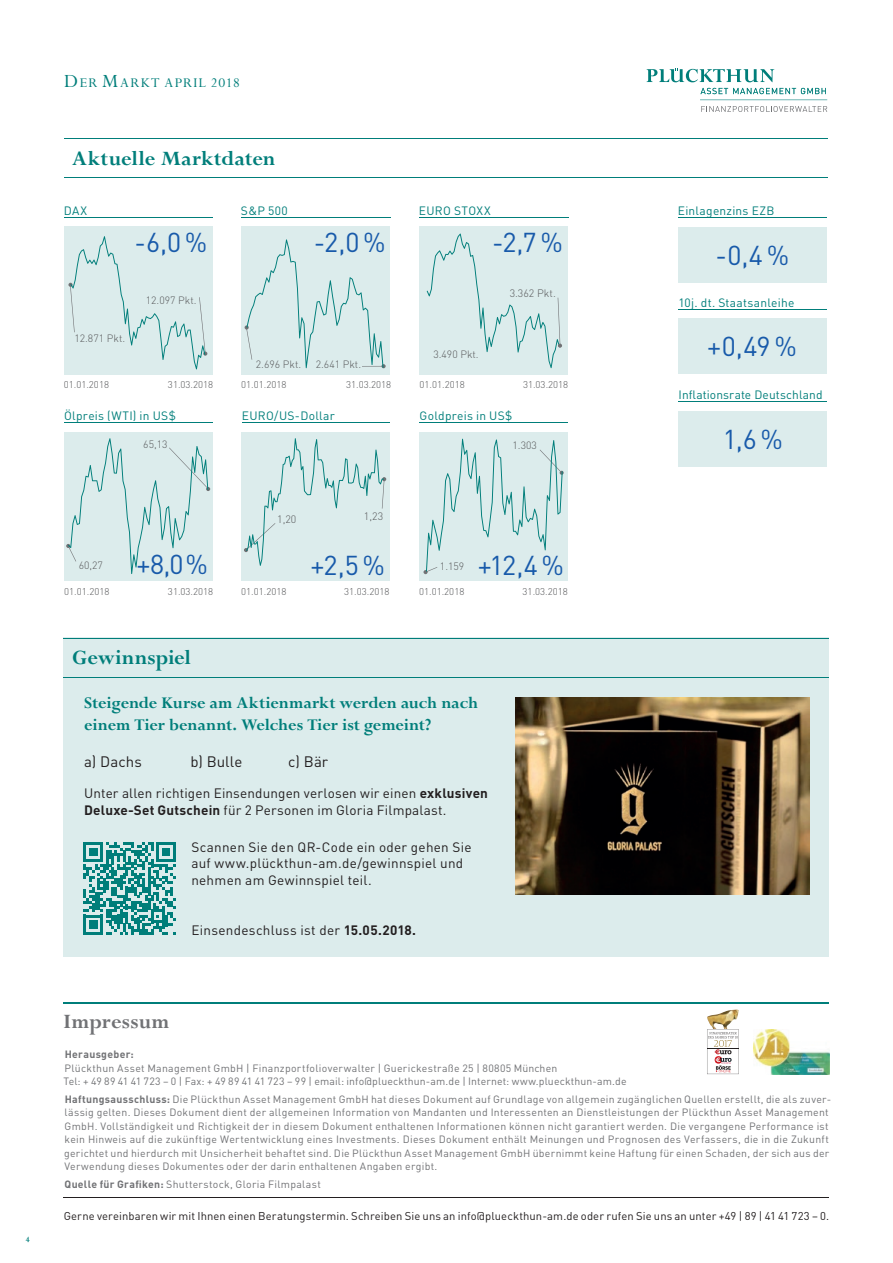
<style>
.page{position:relative;width:893px;height:1263px;background:#fff}
.page>*{position:absolute;margin:0;border:0;box-sizing:border-box;transform-origin:0 0}
.t1{font:27px "DIN Pro";color:#185aaa}
.t2{font:700 22.5px "Perpetua Std";color:#007e7a}
.t3{font:700 22.5px "Perpetua Std";letter-spacing:.005em;color:#717275}
.t4{font:700 18px/21.6px "Perpetua Std";letter-spacing:-.005em;color:#007e7a}
.t5{font:15px "DIN Pro";letter-spacing:.005em;color:#231f20}
.t6{font:15px "Perpetua Std";letter-spacing:.08em;color:#007e7a}
.t7{font:13.5px/16.5px "DIN Pro";letter-spacing:.02em;color:#231f20}
.t8{font:12px "DIN Pro";letter-spacing:.02em;color:#007e7a}
.t9{font:11.25px "DIN Pro";letter-spacing:.01em;color:#231f20}
.t10{font:300 10.65px "DIN Pro";color:#57585a}
.t11{font:10.5px/13.5px "DIN Pro";letter-spacing:.025em;color:#717275}
.t12{font:300 10.5px "DIN Pro";color:#57585a}
.t13{font:700 10.5px "DIN Pro";letter-spacing:.025em;color:#717275}
.t14{font:300 9.75px "DIN Pro";color:#57585a}
.t15{font:700 9px "Perpetua Std";color:#007e7a}
.s1{font-size:21px}
.s2{font-weight:700}
</style>
<div class="page">
<div style="left:64px;top:637px;width:765px;height:320px;background:#dcecec"></div>
<hr style="left:64px;top:638px;width:765px;height:1px;background:#007e7a">
<hr style="left:64px;top:677px;width:765px;height:1px;background:#007e7a">
<svg style="left:700px;top:88px;width:126px;height:6px"></svg>
<svg style="left:701px;top:106px;width:126px;height:6px"></svg>
<hr style="left:700px;top:100px;width:127px;height:1px;background:#007e7a">
<svg style="left:647px;top:68px;width:127px;height:14px"></svg>
<hr style="left:64px;top:138px;width:763px;height:1px;background:#007e7a">
<hr style="left:64px;top:177px;width:763px;height:1px;background:#007e7a">
<div style="left:678px;top:227px;width:149px;height:55px;background:#dcecec"></div>
<hr style="left:678px;top:218px;width:149px;height:1px;background:#007e7a">
<div style="left:678px;top:319px;width:149px;height:55px;background:#dcecec"></div>
<hr style="left:678px;top:309px;width:149px;height:1px;background:#007e7a">
<div style="left:678px;top:411px;width:149px;height:55px;background:#dcecec"></div>
<hr style="left:679px;top:402px;width:148px;height:1px;background:#007e7a">
<div style="left:64px;top:226px;width:149px;height:149px;background:#dcecec"></div>
<hr style="left:64px;top:218px;width:149px;height:1px;background:#007e7a">
<svg style="left:68px;top:236px;width:139px;height:133px"></svg>
<div style="left:64px;top:432px;width:149px;height:149px;background:#dcecec"></div>
<hr style="left:64px;top:422px;width:149px;height:1px;background:#007e7a">
<svg style="left:66px;top:438px;width:144px;height:136px"></svg>
<div style="left:241px;top:432px;width:149px;height:149px;background:#dcecec"></div>
<hr style="left:242px;top:422px;width:148px;height:1px;background:#007e7a">
<svg style="left:244px;top:438px;width:142px;height:128px"></svg>
<div style="left:419px;top:432px;width:149px;height:149px;background:#dcecec"></div>
<hr style="left:420px;top:422px;width:148px;height:1px;background:#007e7a">
<svg style="left:423px;top:439px;width:141px;height:135px"></svg>
<div style="left:241px;top:226px;width:149px;height:149px;background:#dcecec"></div>
<hr style="left:241px;top:218px;width:150px;height:1px;background:#007e7a">
<svg style="left:245px;top:239px;width:141px;height:129px"></svg>
<hr style="left:64px;top:1197px;width:765px;height:1px;background:#231f20">
<hr style="left:64px;top:1002px;width:765px;height:2px;background:#007e7a">
<img style="left:707px;top:1010px;width:32px;height:19px">
<svg style="left:707px;top:1029px;width:32px;height:45px"></svg>
<img style="left:753px;top:1029px;width:76px;height:45px">
<svg style="left:83px;top:842px;width:93px;height:92px"></svg>
<div style="left:419px;top:226px;width:149px;height:149px;background:#dcecec"></div>
<hr style="left:419px;top:218px;width:149px;height:1px;background:#007e7a">
<svg style="left:426px;top:234px;width:136px;height:134px"></svg>
<img style="left:516px;top:697px;width:293px;height:197px">
<p class="t15" style="left:26px;top:1235px;width:6px">4</p>
<h3 class="t6" style="left:64px;top:75px;width:177px"><span class="s1">D</span>ER <span class="s1">M</span>ARKT APRIL 2018</h3>
<h2 class="t2" style="left:72px;top:146px;width:205px">Aktuelle Marktdaten</h2>
<p class="t8" style="left:64px;top:203px;width:25px">DAX</p>
<h1 class="t1" style="left:134px;top:224px;width:74px">-6,0 %</h1>
<p class="t12" style="left:74px;top:331px;width:52px">12.871 Pkt.</p>
<p class="t12" style="left:146px;top:293px;width:52px">12.097 Pkt.</p>
<p class="t14" style="left:64px;top:378px;width:47px">01.01.2018</p>
<p class="t14" style="left:168px;top:378px;width:47px">31.03.2018</p>
<p class="t8" style="left:64px;top:408px;width:113px">Ölpreis (WTI) in US$</p>
<p class="t12" style="left:143px;top:437px;width:26px">65,13</p>
<p class="t12" style="left:79px;top:558px;width:26px">60,27</p>
<h1 class="t1" style="left:136px;top:546px;width:73px">+8,0 %</h1>
<p class="t14" style="left:64px;top:585px;width:47px">01.01.2018</p>
<p class="t14" style="left:168px;top:585px;width:47px">31.03.2018</p>
<h2 class="t2" style="left:72px;top:646px;width:120px">Gewinnspiel</h2>
<p class="t8" style="left:241px;top:203px;width:48px">S&amp;P 500</p>
<h1 class="t1" style="left:314px;top:224px;width:73px">-2,0 %</h1>
<p class="t12" style="left:256px;top:357px;width:47px">2.696 Pkt.</p>
<p class="t12" style="left:316px;top:357px;width:47px">2.641 Pkt.</p>
<p class="t14" style="left:241px;top:378px;width:47px">01.01.2018</p>
<p class="t14" style="left:346px;top:378px;width:47px">31.03.2018</p>
<p class="t8" style="left:242px;top:408px;width:94px">EURO/US-Dollar</p>
<p class="t10" style="left:277px;top:512px;width:21px">1,20</p>
<p class="t10" style="left:364px;top:509px;width:21px">1,23</p>
<h1 class="t1" style="left:311px;top:547px;width:76px">+2,5 %</h1>
<p class="t14" style="left:241px;top:585px;width:47px">01.01.2018</p>
<p class="t14" style="left:344px;top:585px;width:47px">31.03.2018</p>
<p class="t8" style="left:419px;top:203px;width:73px">EURO STOXX</p>
<h1 class="t1" style="left:492px;top:224px;width:72px">-2,7 %</h1>
<p class="t10" style="left:510px;top:286px;width:48px">3.362 Pkt.</p>
<p class="t12" style="left:433px;top:347px;width:47px">3.490 Pkt.</p>
<p class="t14" style="left:419px;top:378px;width:47px">01.01.2018</p>
<p class="t14" style="left:523px;top:378px;width:47px">31.03.2018</p>
<p class="t8" style="left:420px;top:408px;width:94px">Goldpreis in US$</p>
<p class="t12" style="left:513px;top:438px;width:26px">1.303</p>
<p class="t12" style="left:440px;top:559px;width:26px">1.159</p>
<h1 class="t1" style="left:478px;top:547px;width:88px">+12,4 %</h1>
<p class="t14" style="left:419px;top:585px;width:47px">01.01.2018</p>
<p class="t14" style="left:523px;top:585px;width:47px">31.03.2018</p>
<h3 class="t4" style="left:84px;top:693px;width:395px">Steigende Kurse am Aktienmarkt werden auch nach einem Tier benannt. Welches Tier ist gemeint?</h3>
<h3 class="t5" style="left:84px;top:751px;width:59px">a) Dachs</h3>
<h3 class="t5" style="left:190px;top:751px;width:53px">b) Bulle</h3>
<h3 class="t5" style="left:288px;top:751px;width:41px">c) Bär</h3>
<p class="t7" style="left:84px;top:784px;width:405px">Unter allen richtigen Einsendungen verlosen wir einen <span class="s2">exklusiven<br>Deluxe-Set Gutschein</span> für 2 Personen im Gloria Filmpalast.</p>
<p class="t7" style="left:191px;top:838px;width:282px">Scannen Sie den QR-Code ein oder gehen Sie auf www.plückthun-am.de/gewinnspiel und nehmen am Gewinnspiel teil.</p>
<p class="t7" style="left:191px;top:921px;width:226px">Einsendeschluss ist der <span class="s2">15.05.2018.</span></p>
<p class="t8" style="left:678px;top:203px;width:98px">Einlagenzins EZB</p>
<h1 class="t1" style="left:716px;top:237px;width:75px">-0,4 %</h1>
<p class="t8" style="left:678px;top:294px;width:117px">10j. dt. Staatsanleihe</p>
<h1 class="t1" style="left:707px;top:328px;width:91px">+0,49 %</h1>
<p class="t8" style="left:679px;top:387px;width:145px">Inflationsrate Deutschland</p>
<h1 class="t1" style="left:723px;top:421px;width:62px">1,6 %</h1>
<h2 class="t3" style="left:63px;top:1010px;width:108px">Impressum</h2>
<p class="t13" style="left:65px;top:1047px;width:71px">Herausgeber:</p>
<p class="t11" style="left:64px;top:1061px;width:564px">Plückthun Asset Management GmbH | Finanzportfolioverwalter | Guerickestraße 25 | 80805 München<br>Tel: + 49 89 41 41 723 – 0 | Fax: + 49 89 41 41 723 – 99 | email: info@plueckthun-am.de | Internet: www.plueckthun-am.de</p>
<p class="t11" style="left:64px;top:1092px;width:769px"><span class="s2">Haftungsausschluss:</span> Die Plückthun Asset Management GmbH hat dieses Dokument auf Grundlage von allgemein zugänglichen Quellen erstellt, die als zuver&shy;lässig gelten. Dieses Dokument dient der allgemeinen Information von Mandanten und Interessenten an Dienstleistungen der Plückthun Asset Management GmbH. Vollständigkeit und Richtigkeit der in diesem Dokument enthaltenen Informationen können nicht garantiert werden. Die vergangene Performance ist kein Hinweis auf die zukünftige Wertentwicklung eines Investments. Dieses Dokument enthält Meinungen und Prognosen des Verfassers, die in die Zukunft gerichtet und hierdurch mit Unsicherheit behaftet sind. Die Plückthun Asset Management GmbH übernimmt keine Haftung für einen Schaden, der sich aus der Verwendung dieses Dokumentes oder der darin enthaltenen Angaben ergibt.</p>
<p class="t11" style="left:65px;top:1177px;width:258px"><span class="s2">Quelle für Grafiken:</span> Shutterstock, Gloria Filmpalast</p>
<p class="t9" style="left:64px;top:1208px;width:767px">Gerne vereinbaren wir mit Ihnen einen Beratungstermin. Schreiben Sie uns an info@plueckthun-am.de oder rufen Sie uns an unter +49 | 89 | 41 41 723 – 0.</p>
</div>
